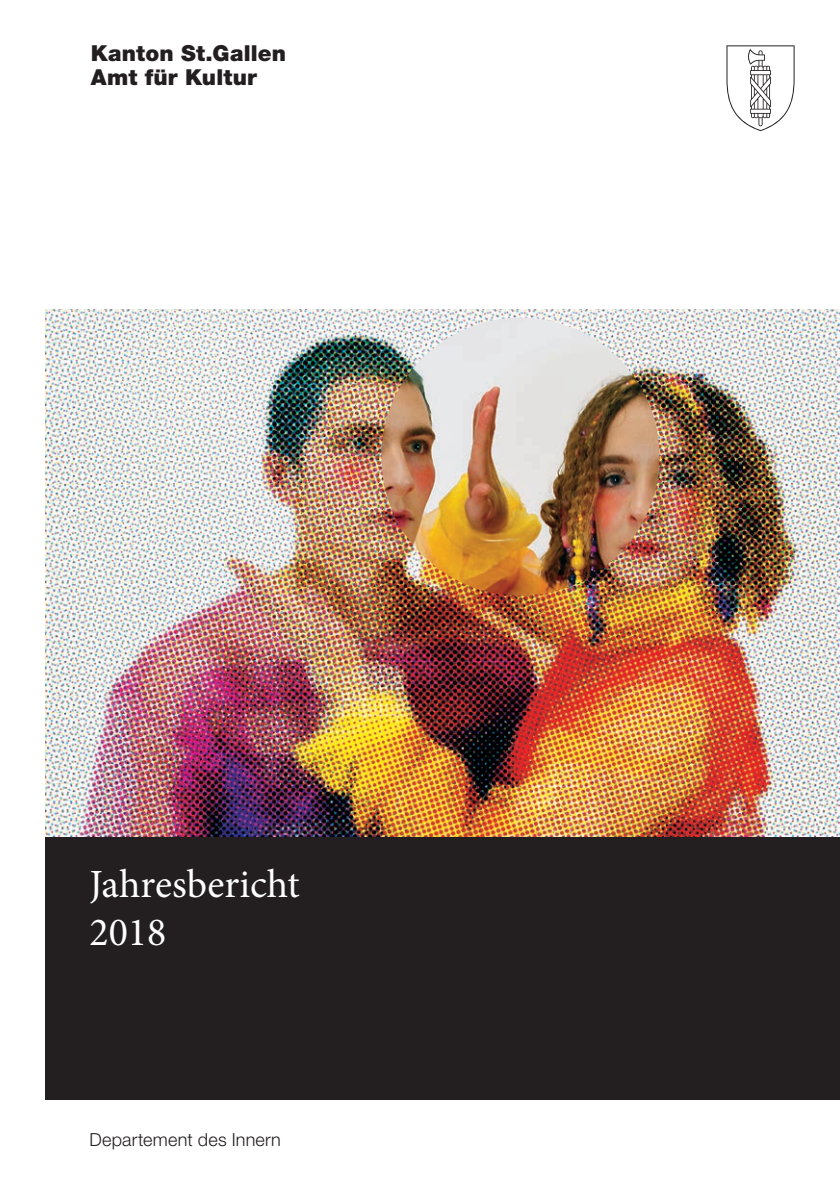
<style>
.page{position:relative;width:840px;height:1191px;background:#fff}
.page>*{position:absolute;margin:0;border:0;box-sizing:border-box;transform-origin:0 0}
.t1{font:40px/48px "Minion Pro";color:#fff}
.t2{font:900 22px/24.2px "Helvetica Neue LT Std";letter-spacing:.01em;color:#231f20}
.t3{font:300 18px "Helvetica Neue LT Std";letter-spacing:.015em;color:#231f20}
</style>
<div class="page">
<svg style="left:726px;top:45px;width:68px;height:86px"></svg>
<div style="left:45px;top:836px;width:794px;height:264px;background:#231f20"></div>
<img style="left:45px;top:309px;width:794px;height:527px">
<img style="left:381px;top:317px;width:278px;height:278px;border-radius:139px">
<p class="t2" style="left:91px;top:41px;width:196px">Kanton St.Gallen<br>Amt für Kultur</p>
<h1 class="t1" style="left:89px;top:860px;width:212px">Jahresbericht<br>2018</h1>
<p class="t3" style="left:89px;top:1128px;width:193px">Departement des Innern</p>
</div>
